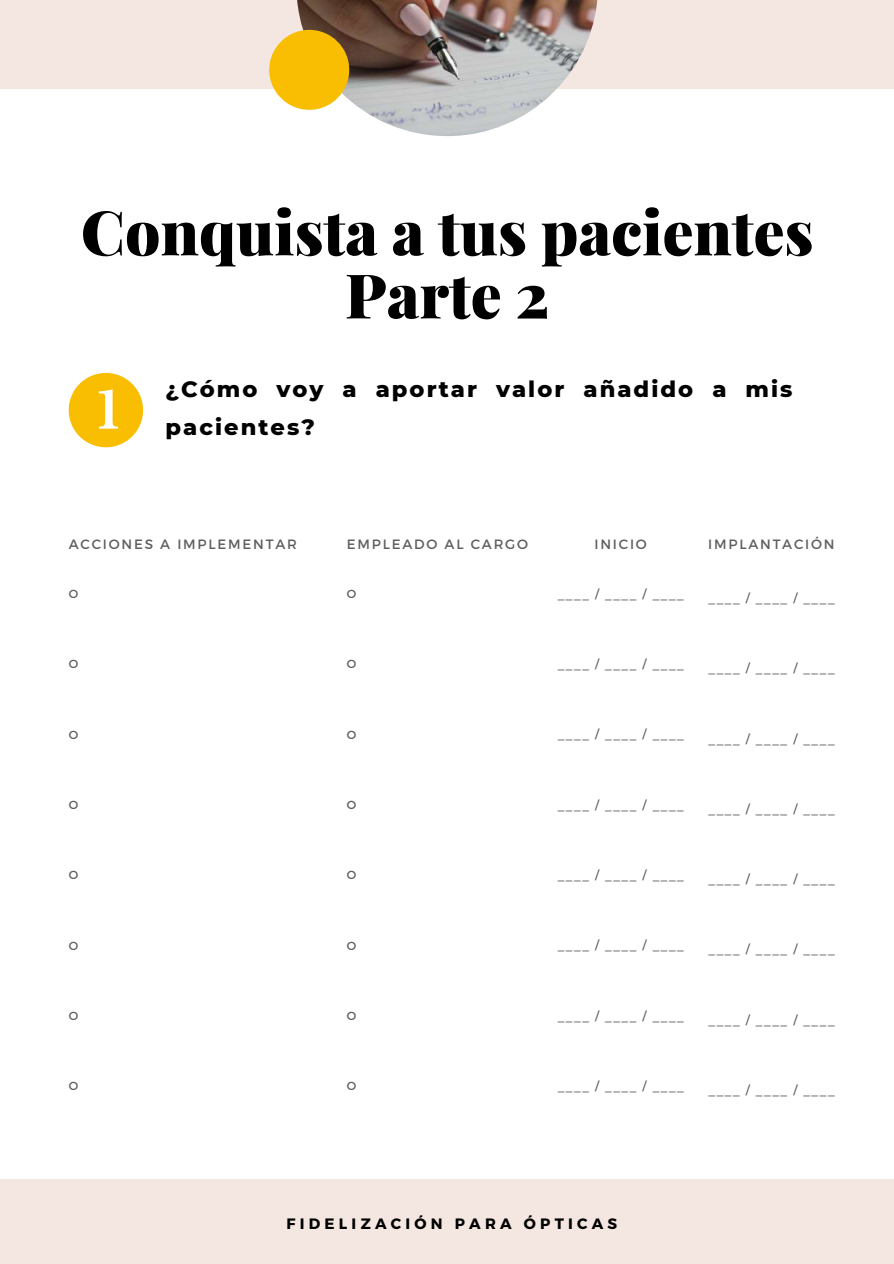
<style>
.page{position:relative;width:894px;height:1264px;background:#fff}
.page>*{position:absolute;margin:0;border:0;box-sizing:border-box;transform-origin:0 0}
.t1{font:900 61.5px/63px "Playfair Display";color:#000;text-align:center}
.t2{font:700 50.55px "Libre Baskerville";color:#fff}
.t3{font:800 22.5px/37.2px "Montserrat";letter-spacing:.09em;color:#000}
.t4{font:700 15px "Montserrat";letter-spacing:.285em;color:#000}
.t5{font:13.5px "Montserrat";letter-spacing:.135em;color:#5e5e5e}
.t6{font:11.7px "Montserrat";color:#5e5e5e}
</style>
<div class="page">
<div style="left:0;top:0;width:893px;height:89px;background:#f4e7e1"></div>
<div style="left:0;top:1179px;width:893px;height:84px;background:#f4e7e1"></div>
<img style="left:296px;top:0;width:302px;height:136px">
<div style="left:269px;top:30px;width:80px;height:80px;background:#f9be02;border-radius:50%"></div>
<svg style="left:69px;top:373px;width:74px;height:74px"></svg>
<h1 class="t1" style="left:81px;top:198px;width:734px">Conquista a tus pacientes<br>Parte 2</h1>
<h2 class="t2" style="left:97px;top:379px;width:24px">1</h2>
<h3 class="t3" style="left:165px;top:371px;width:628px">¿Cómo voy a aportar valor añadido a mis pacientes?</h3>
<p class="t5" style="left:69px;top:535px;width:230px">ACCIONES A IMPLEMENTAR</p>
<p class="t6" style="left:69px;top:586px;width:11px">O</p>
<p class="t5" style="left:347px;top:535px;width:183px">EMPLEADO AL CARGO</p>
<p class="t6" style="left:347px;top:586px;width:11px">O</p>
<p class="t5" style="left:594px;top:535px;width:54px">INICIO</p>
<p class="t6" style="left:557px;top:586px;width:128px">____ / ____ / ____</p>
<p class="t5" style="left:708px;top:535px;width:128px">IMPLANTACIÓN</p>
<p class="t6" style="left:708px;top:590px;width:128px">____ / ____ / ____</p>
<p class="t6" style="left:69px;top:656px;width:11px">O</p>
<p class="t6" style="left:347px;top:656px;width:11px">O</p>
<p class="t6" style="left:557px;top:656px;width:128px">____ / ____ / ____</p>
<p class="t6" style="left:708px;top:660px;width:128px">____ / ____ / ____</p>
<p class="t6" style="left:69px;top:726px;width:11px">O</p>
<p class="t6" style="left:347px;top:727px;width:11px">O</p>
<p class="t6" style="left:557px;top:726px;width:128px">____ / ____ / ____</p>
<p class="t6" style="left:708px;top:730px;width:128px">____ / ____ / ____</p>
<p class="t6" style="left:69px;top:797px;width:11px">O</p>
<p class="t6" style="left:347px;top:797px;width:11px">O</p>
<p class="t6" style="left:557px;top:797px;width:128px">____ / ____ / ____</p>
<p class="t6" style="left:708px;top:801px;width:128px">____ / ____ / ____</p>
<p class="t6" style="left:69px;top:867px;width:11px">O</p>
<p class="t6" style="left:347px;top:867px;width:11px">O</p>
<p class="t6" style="left:557px;top:867px;width:128px">____ / ____ / ____</p>
<p class="t6" style="left:708px;top:871px;width:128px">____ / ____ / ____</p>
<p class="t6" style="left:69px;top:937px;width:11px">O</p>
<p class="t6" style="left:347px;top:938px;width:11px">O</p>
<p class="t6" style="left:557px;top:937px;width:128px">____ / ____ / ____</p>
<p class="t6" style="left:708px;top:941px;width:128px">____ / ____ / ____</p>
<p class="t6" style="left:69px;top:1008px;width:11px">O</p>
<p class="t6" style="left:347px;top:1008px;width:11px">O</p>
<p class="t6" style="left:557px;top:1007px;width:128px">____ / ____ / ____</p>
<p class="t6" style="left:708px;top:1011px;width:128px">____ / ____ / ____</p>
<p class="t6" style="left:69px;top:1078px;width:11px">O</p>
<p class="t6" style="left:347px;top:1078px;width:11px">O</p>
<p class="t6" style="left:557px;top:1078px;width:128px">____ / ____ / ____</p>
<p class="t6" style="left:708px;top:1082px;width:128px">____ / ____ / ____</p>
<p class="t4" style="left:286px;top:1213px;width:332px">FIDELIZACIÓN PARA ÓPTICAS</p>
</div>
